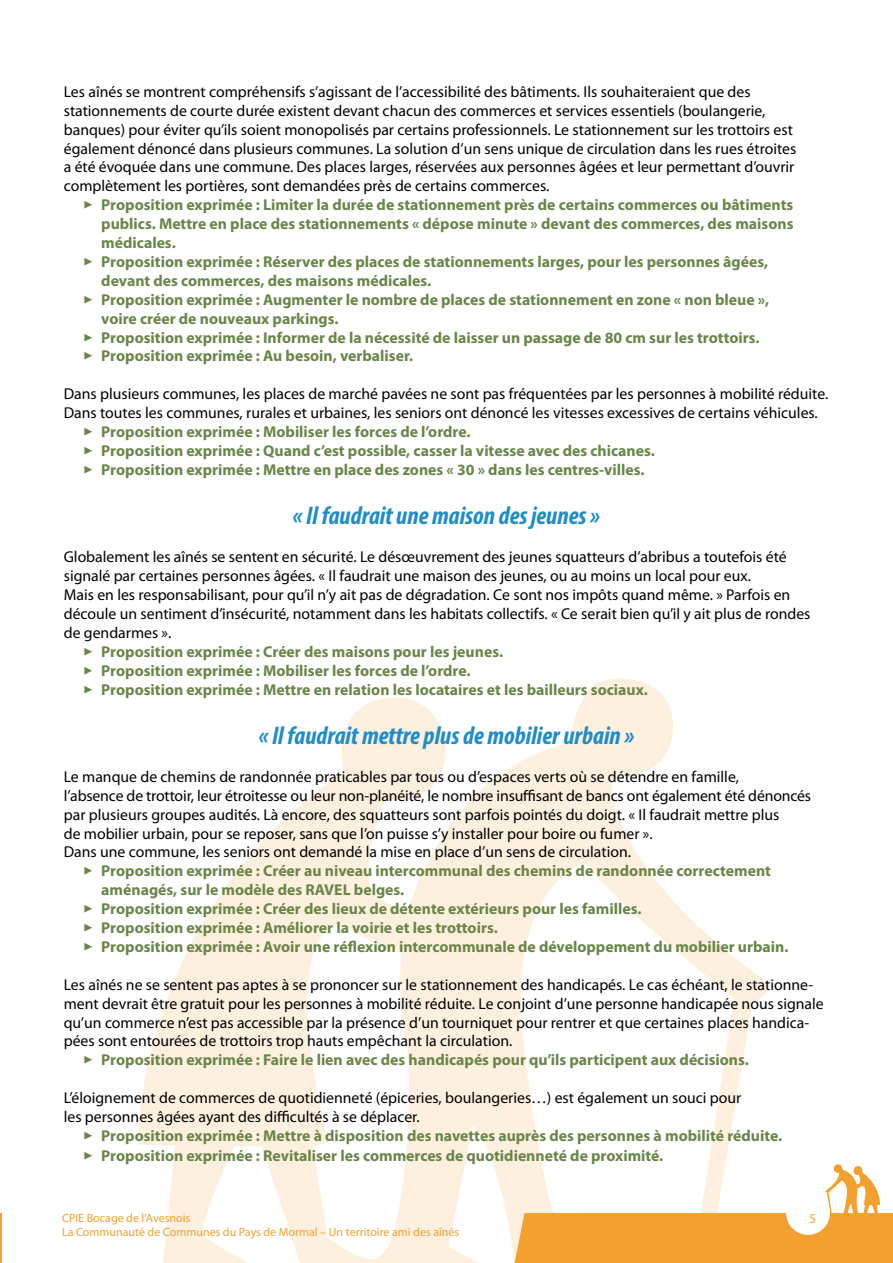
<style>
.page{position:relative;width:893px;height:1263px;background:#fff}
.page>*{position:absolute;margin:0;border:0;box-sizing:border-box;transform-origin:0 0}
.t1{font:italic 700 condensed 25.5px "Myriad Pro";color:#1e8dc8}
.t2{font:15.75px/18.9px "Myriad Pro";color:#000}
.t3{font:700 15.75px/18.9px "Myriad Pro";color:#6a8549}
.t4{font:13.5px "Myriad Pro";color:#f4a02e}
.t5{font:12px/14.4px "Myriad Pro";color:#f4a02e}
</style>
<div class="page">
<svg style="left:137px;top:678px;width:632px;height:585px"></svg>
<svg style="left:514px;top:1164px;width:379px;height:99px"></svg>
<div style="left:786px;top:1191px;width:44px;height:44px;background:#fff;border-radius:50%"></div>
<hr style="left:0;top:1213px;width:2px;height:50px;background:#f4a02e">
<p class="t2" style="left:64px;top:82px;width:734px">Les aînés se montrent compréhensifs s’agissant de l’accessibilité des bâtiments. Ils souhaiteraient que des stationnements de courte durée existent devant chacun des commerces et services essentiels (boulangerie, banques) pour éviter qu’ils soient monopolisés par certains professionnels. Le stationnement sur les trottoirs est également dénoncé dans plusieurs communes. La solution d’un sens unique de circulation dans les rues étroites a été évoquée dans une commune. Des places larges, réservées aux personnes âgées et leur permettant d’ouvrir complètement les portières, sont demandées près de certains commerces.</p>
<p class="t3" style="left:101px;top:196px;width:694px;text-align:justify;text-indent:-18px">✓ Proposition exprimée : Limiter la durée de stationnement près de certains commerces ou bâtiments publics. Mettre en place des stationnements « dépose minute » devant des commerces, des maisons médicales.</p>
<p class="t3" style="left:101px;top:252px;width:668px;text-indent:-18px">✓ Proposition exprimée : Réserver des places de stationnements larges, pour les personnes âgées, devant des commerces, des maisons médicales.</p>
<p class="t3" style="left:101px;top:290px;width:670px;text-indent:-18px">✓ Proposition exprimée : Augmenter le nombre de places de stationnement en zone « non bleue », voire créer de nouveaux parkings.</p>
<p class="t3" style="left:83px;top:328px;width:678px">✓ Proposition exprimée : Informer de la nécessité de laisser un passage de 80 cm sur les trottoirs.</p>
<p class="t3" style="left:83px;top:347px;width:331px">✓ Proposition exprimée : Au besoin, verbaliser.</p>
<p class="t2" style="left:64px;top:385px;width:766px">Dans plusieurs communes, les places de marché pavées ne sont pas fréquentées par les personnes à mobilité réduite.<br>Dans toutes les communes, rurales et urbaines, les seniors ont dénoncé les vitesses excessives de certains véhicules.</p>
<p class="t3" style="left:83px;top:423px;width:389px">✓ Proposition exprimée : Mobiliser les forces de l’ordre.</p>
<p class="t3" style="left:83px;top:441px;width:573px">✓ Proposition exprimée : Quand c’est possible, casser la vitesse avec des chicanes.</p>
<p class="t3" style="left:83px;top:460px;width:563px">✓ Proposition exprimée : Mettre en place des zones « 30 » dans les centres-villes.</p>
<h1 class="t1" style="left:293px;top:500px;width:309px">« Il faudrait une maison des jeunes »</h1>
<p class="t2" style="left:64px;top:548px;width:748px">Globalement les aînés se sentent en sécurité. Le désœuvrement des jeunes squatteurs d’abribus a toutefois été signalé par certaines personnes âgées. « Il faudrait une maison des jeunes, ou au moins un local pour eux.<br>Mais en les responsabilisant, pour qu’il n’y ait pas de dégradation. Ce sont nos impôts quand même. » Parfois en découle un sentiment d’insécurité, notamment dans les habitats collectifs. « Ce serait bien qu’il y ait plus de rondes de gendarmes ».</p>
<p class="t3" style="left:83px;top:642px;width:421px">✓ Proposition exprimée : Créer des maisons pour les jeunes.</p>
<p class="t3" style="left:83px;top:661px;width:389px">✓ Proposition exprimée : Mobiliser les forces de l’ordre.</p>
<p class="t3" style="left:83px;top:680px;width:566px">✓ Proposition exprimée : Mettre en relation les locataires et les bailleurs sociaux.</p>
<h1 class="t1" style="left:259px;top:720px;width:377px">« Il faudrait mettre plus de mobilier urbain »</h1>
<p class="t2" style="left:64px;top:767px;width:749px">Le manque de chemins de randonnée praticables par tous ou d’espaces verts où se détendre en famille,<br>l’absence de trottoir, leur étroitesse ou leur non-planéité, le nombre insuffisant de bancs ont également été dénoncés par plusieurs groupes audités. Là encore, des squatteurs sont parfois pointés du doigt. « Il faudrait mettre plus<br>de mobilier urbain, pour se reposer, sans que l’on puisse s’y installer pour boire ou fumer ».<br>Dans une commune, les seniors ont demandé la mise en place d’un sens de circulation.</p>
<p class="t3" style="left:101px;top:862px;width:671px;text-indent:-18px">✓ Proposition exprimée : Créer au niveau intercommunal des chemins de randonnée correctement aménagés, sur le modèle des RAVEL belges.</p>
<p class="t3" style="left:83px;top:900px;width:560px">✓ Proposition exprimée : Créer des lieux de détente extérieurs pour les familles.</p>
<p class="t3" style="left:83px;top:918px;width:416px">✓ Proposition exprimée : Améliorer la voirie et les trottoirs.</p>
<p class="t3" style="left:83px;top:937px;width:707px">✓ Proposition exprimée : Avoir une réflexion intercommunale de développement du mobilier urbain.</p>
<p class="t2" style="left:64px;top:975px;width:761px">Les aînés ne se sentent pas aptes à se prononcer sur le stationnement des handicapés. Le cas échéant, le stationne&shy;ment devrait être gratuit pour les personnes à mobilité réduite. Le conjoint d’une personne handicapée nous signale qu’un commerce n’est pas accessible par la présence d’un tourniquet pour rentrer et que certaines places handica&shy;pées sont entourées de trottoirs trop hauts empêchant la circulation.</p>
<p class="t3" style="left:83px;top:1051px;width:667px">✓ Proposition exprimée : Faire le lien avec des handicapés pour qu’ils participent aux décisions.</p>
<p class="t2" style="left:64px;top:1089px;width:679px">L’éloignement de commerces de quotidienneté (épiceries, boulangeries…) est également un souci pour les personnes âgées ayant des difficultés à se déplacer.</p>
<p class="t3" style="left:83px;top:1126px;width:700px">✓ Proposition exprimée : Mettre à disposition des navettes auprès des personnes à mobilité réduite.</p>
<p class="t3" style="left:83px;top:1146px;width:582px">✓ Proposition exprimée : Revitaliser les commerces de quotidienneté de proximité.</p>
<p class="t5" style="left:62px;top:1211px;width:399px">CPIE Bocage de l’Avesnois<br>La Communauté de Communes du Pays de Mormal – Un territoire ami des aînés</p>
<p class="t4" style="left:809px;top:1211px;width:8px">5</p>
</div>
